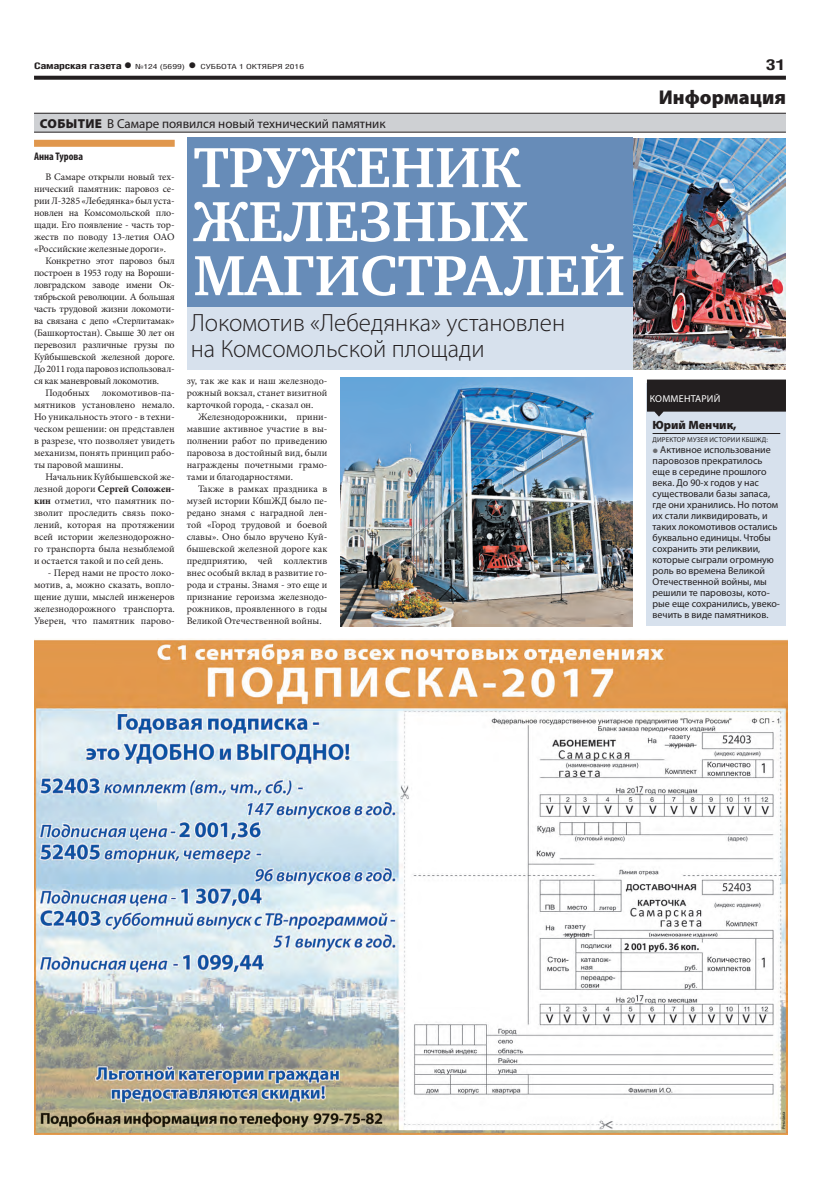
<style>
.page{position:relative;width:820px;height:1191px;background:#fff}
.page>*{position:absolute;margin:0;border:0;box-sizing:border-box;transform-origin:0 0}
.ЗАГОЛОВОК{font:700 58px/54px "Charter C";color:#fff}
.подзаголовок{font:300 25px "Myriad Pro";color:#231f20}
.рубрика{font:900 20px "Myriad Pro";color:#231f20}
.t1{font:700 15px "Helios Cond";color:#231f20;scale:1.4 1}
.надзаголовок{font:13px "Myriad Pro";color:#231f20}
.мнение_имя{font:900 12px "Myriad Pro";color:#231f20}
.АВТОР_цвет{font:700 condensed 11px "Myriad Pro";color:#231f20}
.ОСНОВНОЙ__копия__3{font:10px/12px "Minion Pro";color:#231f20;text-align:justify}
.мнение_текст{font:10px/11px "Myriad Pro";color:#231f20}
.t2{font:10px "Myriad Pro";letter-spacing:.02em;color:#fff}
.t3{font:700 9px "Helios Cond";letter-spacing:-.02em;color:#231f20;scale:1.4 1}
.t4{font:7px "Helios Cond";color:#231f20;scale:1.4 1}
.мнение_должность{font:7px "Myriad Pro";letter-spacing:.02em;color:#231f20}
.s1{font-size:16px}
.s2{font-weight:700;font-size:16px}
.s3{font-weight:900}
.s4{font-weight:700}
.s5{font-weight:900;font-size:16px;color:#6c6d70}
</style>
<div class="page">
<svg style="left:34px;top:76px;width:751px;height:4px;background:#322f2f"></svg>
<img style="left:632px;top:138px;width:153px;height:232px">
<div style="left:187px;top:137px;width:445px;height:172px;background:#678cb8"></div>
<div style="left:187px;top:308px;width:445px;height:62px;background:#d7e1ed"></div>
<div style="left:34px;top:113px;width:751px;height:19px;background:#ced0d3"></div>
<hr style="left:34px;top:113px;width:751px;height:1px;background:#231f20">
<hr style="left:34px;top:132px;width:751px;height:1px;background:#231f20">
<img style="left:34px;top:638px;width:752px;height:496px">
<div style="left:34px;top:140px;width:141px;height:7px;background:#e0974d"></div>
<div style="left:646px;top:383px;width:139px;height:243px;background:#d7e1ed"></div>
<hr style="left:652px;top:433px;width:128px;height:1px;background:#231f20">
<svg style="left:646px;top:379px;width:139px;height:38px;background:#3f3d40"></svg>
<img style="left:340px;top:377px;width:292px;height:249px">
<p class="t3" style="left:34px;top:61px;width:72px">Самарская газета <span class="s1">•</span></p>
<p class="t4" style="left:135px;top:63px;width:37px">№124 (5699)</p>
<p class="t4" style="left:188px;top:63px;width:84px"><span class="s2">•</span> СУББОТА 1 ОКТЯБРЯ 2016</p>
<p class="t1" style="left:765px;top:55px;width:16px">31</p>
<p class="рубрика" style="left:658px;top:85px;width:128px">Информация</p>
<p class="надзаголовок" style="left:40px;top:115px;width:347px"><span class="s3">СОБЫТИЕ</span> В Самаре появился новый технический памятник</p>
<p class="АВТОР_цвет" style="left:34px;top:150px;width:51px">Анна Турова</p>
<p class="ОСНОВНОЙ__копия__3" style="left:34px;top:171px;width:142px;text-indent:11px">В Самаре открыли новый тех&shy;нический памятник: паровоз се&shy;рии Л-3285 «Лебедянка» был уста&shy;новлен на Комсомольской пло&shy;щади. Его появление - часть тор&shy;жеств по поводу 13-летия ОАО «Российские железные дороги».</p>
<p class="ОСНОВНОЙ__копия__3" style="left:34px;top:255px;width:142px;text-indent:11px">Конкретно этот паровоз был построен в 1953 году на Вороши&shy;ловградском заводе имени Ок&shy;тябрьской революции. А большая часть трудовой жизни локомоти&shy;ва связана с депо «Стерлитамак» (Башкортостан). Свыше 30 лет он перевозил различные грузы по Куйбышевской железной дороге.<br>До 2011 года паровоз использовал&shy;ся как маневровый локомотив.</p>
<p class="ОСНОВНОЙ__копия__3" style="left:34px;top:387px;width:142px;text-indent:11px">Подобных локомотивов-па&shy;мятников установлено немало.<br>Но уникальность этого - в техни&shy;ческом решении: он представлен в разрезе, что позволяет увидеть механизм, понять принцип рабо&shy;ты паровой машины.</p>
<p class="ОСНОВНОЙ__копия__3" style="left:34px;top:471px;width:142px;text-indent:11px">Начальник Куйбышевской же&shy;лезной дороги <span class="s4">Сергей Соложен&shy;кин</span> отметил, что памятник по&shy;зволит проследить связь поко&shy;лений, которая на протяжении всей истории железнодорожно&shy;го транспорта была незыблемой и остается такой и по сей день.</p>
<p class="ОСНОВНОЙ__копия__3" style="left:34px;top:567px;width:142px;text-indent:14px">- Перед нами не просто локо&shy;мотив, а, можно сказать, вопло&shy;щение души, мыслей инженеров железнодорожного транспорта.<br>Уверен, что памятник парово-</p>
<p class="ЗАГОЛОВОК" style="left:193px;top:141px;width:433px">ТРУЖЕНИК<br>ЖЕЛЕЗНЫХ<br>МАГИСТРАЛЕЙ</p>
<p class="подзаголовок" style="left:191px;top:307px;width:376px">Локомотив «Лебедянка» установлен</p>
<p class="подзаголовок" style="left:191px;top:333px;width:295px">на Комсомольской площади</p>
<p class="ОСНОВНОЙ__копия__3" style="left:187px;top:375px;width:142px">зу, так же как и наш железнодо&shy;рожный вокзал, станет визитной карточкой города, - сказал он.</p>
<p class="ОСНОВНОЙ__копия__3" style="left:187px;top:411px;width:142px;text-indent:11px">Железнодорожники, прини&shy;мавшие активное участие в вы&shy;полнении работ по приведению паровоза в достойный вид, были награждены почетными грамо&shy;тами и благодарностями.</p>
<p class="ОСНОВНОЙ__копия__3" style="left:187px;top:483px;width:142px;text-indent:11px">Также в рамках праздника в музей истории КбшЖД было пе&shy;редано знамя с наградной лен&shy;той «Город трудовой и боевой славы». Оно было вручено Куй&shy;бышевской железной дороге как предприятию, чей коллектив внес особый вклад в развитие го&shy;рода и страны. Знамя - это еще и признание героизма железнодо&shy;рожников, проявленного в годы Великой Отечественной войны.</p>
<p class="t2" style="left:649px;top:392px;width:72px">КОММЕНТАРИЙ</p>
<p class="мнение_имя" style="left:652px;top:418px;width:86px">Юрий Менчик,</p>
<p class="мнение_должность" style="left:652px;top:435px;width:117px">ДИРЕКТОР МУЗЕЯ ИСТОРИИ КБШЖД:</p>
<p class="мнение_текст" style="left:652px;top:444px;width:129px"><span class="s5">•</span> Активное использование паровозов прекратилось еще в середине прошлого века. До 90-х годов у нас существовали базы запаса, где они хранились. Но потом их стали ликвидировать, и таких локомотивов остались буквально единицы. Чтобы сохранить эти реликвии, которые сыграли огромную роль во времена Великой<br>Отечественной войны, мы решили те паровозы, кото&shy;рые еще сохранились, увеко&shy;вечить в виде памятников.</p>
</div>
